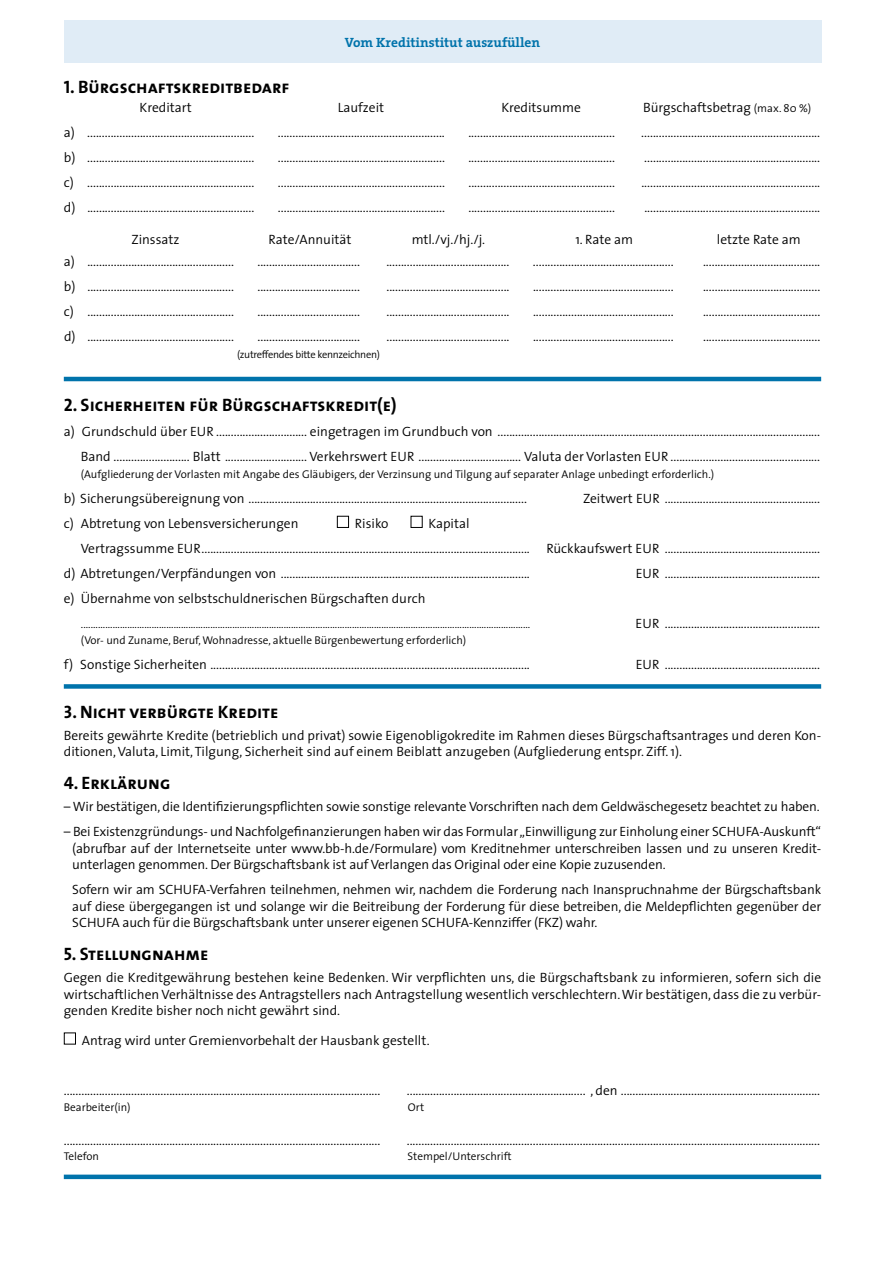
<style>
.page{position:relative;width:885px;height:1263px;background:#fff}
.page>*{position:absolute;margin:0;border:0;box-sizing:border-box;transform-origin:0 0}
.t1{font:18px "The Sans Bold Caps";color:#000}
.t2{font:300 13.5px/16.5px "The Sans";color:#000;text-align:justify}
.t3{font:700 13.5px "The Serif";color:#0073ab}
.t4{font:300 11.25px "The Sans";color:#000}
.t5{font:300 10.5px "The Sans";letter-spacing:-.03em;color:#000}
.s1{font-size:11.25px}
</style>
<div class="page">
<hr style="left:64px;top:377px;width:757px;height:4px;background:#0073ab">
<div style="left:337px;top:516px;width:12px;height:12px;border:1px solid #000"></div>
<div style="left:410px;top:516px;width:12px;height:12px;border:1px solid #000"></div>
<div style="left:64px;top:684px;width:757px;height:5px;background:#0073ab"></div>
<div style="left:64px;top:1032px;width:12px;height:12px;border:1px solid #000"></div>
<div style="left:64px;top:1174px;width:757px;height:5px;background:#0073ab"></div>
<div style="left:64px;top:21px;width:757px;height:42px;background:#e0ecf6"></div>
<p class="t3" style="left:345px;top:31px;width:197px">Vom Kreditinstitut auszufüllen</p>
<h1 class="t1" style="left:64px;top:72px;width:227px">1. Bürgschaftskreditbedarf</h1>
<p class="t2" style="left:140px;top:99px;width:54px">Kreditart</p>
<p class="t2" style="left:337px;top:99px;width:48px">Laufzeit</p>
<p class="t2" style="left:501px;top:99px;width:81px">Kreditsumme</p>
<p class="t2" style="left:643px;top:99px;width:170px">Bürgschaftsbetrag <span class="s1">(max. 80 %)</span></p>
<p class="t2" style="left:64px;top:124px;width:192px">a) .........................................................</p>
<p class="t2" style="left:278px;top:124px;width:168px">.........................................................</p>
<p class="t2" style="left:468px;top:124px;width:148px">..................................................</p>
<p class="t2" style="left:641px;top:124px;width:180px">.............................................................</p>
<p class="t2" style="left:64px;top:149px;width:192px">b) .........................................................</p>
<p class="t2" style="left:278px;top:149px;width:168px">.........................................................</p>
<p class="t2" style="left:468px;top:149px;width:148px">..................................................</p>
<p class="t2" style="left:644px;top:149px;width:177px">............................................................</p>
<p class="t2" style="left:64px;top:174px;width:192px">c) .........................................................</p>
<p class="t2" style="left:278px;top:174px;width:168px">.........................................................</p>
<p class="t2" style="left:468px;top:174px;width:148px">..................................................</p>
<p class="t2" style="left:641px;top:174px;width:180px">.............................................................</p>
<p class="t2" style="left:64px;top:199px;width:192px">d) .........................................................</p>
<p class="t2" style="left:278px;top:199px;width:168px">.........................................................</p>
<p class="t2" style="left:468px;top:199px;width:148px">..................................................</p>
<p class="t2" style="left:644px;top:199px;width:177px">............................................................</p>
<p class="t2" style="left:131px;top:230px;width:49px">Zinssatz</p>
<p class="t2" style="left:268px;top:230px;width:84px">Rate/Annuität</p>
<p class="t2" style="left:411px;top:230px;width:75px">mtl./vj./hj./j.</p>
<p class="t2" style="left:575px;top:230px;width:59px">1. Rate am</p>
<p class="t2" style="left:716px;top:230px;width:85px">letzte Rate am</p>
<p class="t2" style="left:64px;top:253px;width:171px">a) ..................................................</p>
<p class="t2" style="left:257px;top:253px;width:104px">...................................</p>
<p class="t2" style="left:386px;top:253px;width:125px">..........................................</p>
<p class="t2" style="left:533px;top:253px;width:142px">................................................</p>
<p class="t2" style="left:703px;top:253px;width:119px">........................................</p>
<p class="t2" style="left:64px;top:278px;width:171px">b) ..................................................</p>
<p class="t2" style="left:257px;top:278px;width:104px">...................................</p>
<p class="t2" style="left:386px;top:278px;width:125px">..........................................</p>
<p class="t2" style="left:533px;top:278px;width:142px">................................................</p>
<p class="t2" style="left:703px;top:278px;width:119px">........................................</p>
<p class="t2" style="left:64px;top:303px;width:171px">c) ..................................................</p>
<p class="t2" style="left:257px;top:303px;width:104px">...................................</p>
<p class="t2" style="left:386px;top:303px;width:125px">..........................................</p>
<p class="t2" style="left:533px;top:303px;width:142px">................................................</p>
<p class="t2" style="left:703px;top:303px;width:119px">........................................</p>
<p class="t2" style="left:64px;top:328px;width:171px">d) ..................................................</p>
<p class="t2" style="left:257px;top:328px;width:104px">...................................</p>
<p class="t2" style="left:386px;top:328px;width:125px">..........................................</p>
<p class="t2" style="left:533px;top:328px;width:142px">................................................</p>
<p class="t2" style="left:703px;top:328px;width:119px">........................................</p>
<p class="t5" style="left:237px;top:345px;width:144px">(zutreffendes bitte kennzeichnen)</p>
<h1 class="t1" style="left:64px;top:390px;width:334px">2. Sicherheiten für Bürgschaftskredit(e)</h1>
<p class="t2" style="left:64px;top:419px;width:757px;line-height:25px;text-align:right">a) Grundschuld über EUR ............................... eingetragen im Grundbuch von ..............................................................................................................<br>Band .......................... Blatt ............................ Verkehrswert EUR ................................... Valuta der Vorlasten EUR ...................................................</p>
<p class="t4" style="left:81px;top:465px;width:634px">(Aufgliederung der Vorlasten mit Angabe des Gläubigers, der Verzinsung und Tilgung auf separater Anlage unbedingt erforderlich.)</p>
<p class="t2" style="left:64px;top:490px;width:464px">b) Sicherungsübereignung von ...............................................................................................</p>
<p class="t2" style="left:583px;top:490px;width:238px">Zeitwert EUR .....................................................</p>
<p class="t2" style="left:64px;top:515px;width:236px">c) Abtretung von Lebensversicherungen</p>
<p class="t2" style="left:355px;top:515px;width:35px">Risiko</p>
<p class="t2" style="left:428px;top:515px;width:43px">Kapital</p>
<p class="t2" style="left:81px;top:540px;width:740px">Vertragssumme EUR................................................................................................................ Rückkaufswert EUR .....................................................</p>
<p class="t2" style="left:64px;top:565px;width:467px">d) Abtretungen/Verpfändungen von .....................................................................................</p>
<p class="t2" style="left:635px;top:565px;width:186px">EUR .....................................................</p>
<p class="t2" style="left:64px;top:590px;width:363px">e) Übernahme von selbstschuldnerischen Bürgschaften durch</p>
<p class="t4" style="left:81px;top:615px;width:451px">........................................................................................................................................................................................</p>
<p class="t2" style="left:635px;top:615px;width:186px">EUR .....................................................</p>
<p class="t4" style="left:81px;top:631px;width:387px">(Vor- und Zuname, Beruf, Wohnadresse, aktuelle Bürgenbewertung erforderlich)</p>
<p class="t2" style="left:64px;top:656px;width:467px">f) Sonstige Sicherheiten .............................................................................................................</p>
<p class="t2" style="left:635px;top:656px;width:186px">EUR .....................................................</p>
<h1 class="t1" style="left:64px;top:696px;width:216px">3. Nicht verbürgte Kredite</h1>
<p class="t2" style="left:64px;top:726px;width:758px">Bereits gewährte Kredite (betrieblich und privat) sowie Eigenobligokredite im Rahmen dieses Bürgschaftsantrages und deren Kon&shy;ditionen, Valuta, Limit, Tilgung, Sicherheit sind auf einem Beiblatt anzugeben (Aufgliederung entspr. Ziff. 1).</p>
<h1 class="t1" style="left:64px;top:768px;width:108px">4. Erklärung</h1>
<p class="t2" style="left:64px;top:798px;width:757px">– Wir bestätigen, die Identifizierungspflichten sowie sonstige relevante Vorschriften nach dem Geldwäschegesetz beachtet zu haben.</p>
<p class="t2" style="left:72px;top:823px;width:750px;text-indent:-9px">– Bei Existenzgründungs- und Nachfolgefinanzierungen haben wir das Formular „Einwilligung zur Einholung einer SCHUFA-Auskunft“ (abrufbar auf der Internetseite unter www.bb-h.de/Formulare) vom Kreditnehmer unterschreiben lassen und zu unseren Kredit&shy;unterlagen genommen. Der Bürgschaftsbank ist auf Verlangen das Original oder eine Kopie zuzusenden.</p>
<p class="t2" style="left:72px;top:881px;width:750px">Sofern wir am SCHUFA-Verfahren teilnehmen, nehmen wir, nachdem die Forderung nach Inanspruchnahme der Bürgschaftsbank auf diese übergegangen ist und solange wir die Beitreibung der Forderung für diese betreiben, die Meldepflichten gegenüber der SCHUFA auch für die Bürgschaftsbank unter unserer eigenen SCHUFA-Kennziffer (FKZ) wahr.</p>
<h1 class="t1" style="left:64px;top:939px;width:146px">5. Stellungnahme</h1>
<p class="t2" style="left:64px;top:969px;width:758px">Gegen die Kreditgewährung bestehen keine Bedenken. Wir verpflichten uns, die Bürgschaftsbank zu informieren, sofern sich die wirtschaftlichen Verhältnisse des Antragstellers nach Antragstellung wesentlich verschlechtern. Wir bestätigen, dass die zu verbür&shy;genden Kredite bisher noch nicht gewährt sind.</p>
<p class="t2" style="left:82px;top:1031px;width:349px">Antrag wird unter Gremienvorbehalt der Hausbank gestellt.</p>
<p class="t2" style="left:64px;top:1081px;width:318px">............................................................................................................</p>
<p class="t2" style="left:407px;top:1081px;width:415px">............................................................. , den ....................................................................</p>
<p class="t4" style="left:64px;top:1098px;width:68px">Bearbeiter(in)</p>
<p class="t4" style="left:408px;top:1098px;width:18px">Ort</p>
<p class="t2" style="left:64px;top:1131px;width:318px">............................................................................................................</p>
<p class="t2" style="left:407px;top:1131px;width:415px">.............................................................................................................................................</p>
<p class="t4" style="left:64px;top:1146px;width:37px">Telefon</p>
<p class="t4" style="left:407px;top:1146px;width:106px">Stempel/Unterschrift</p>
</div>
